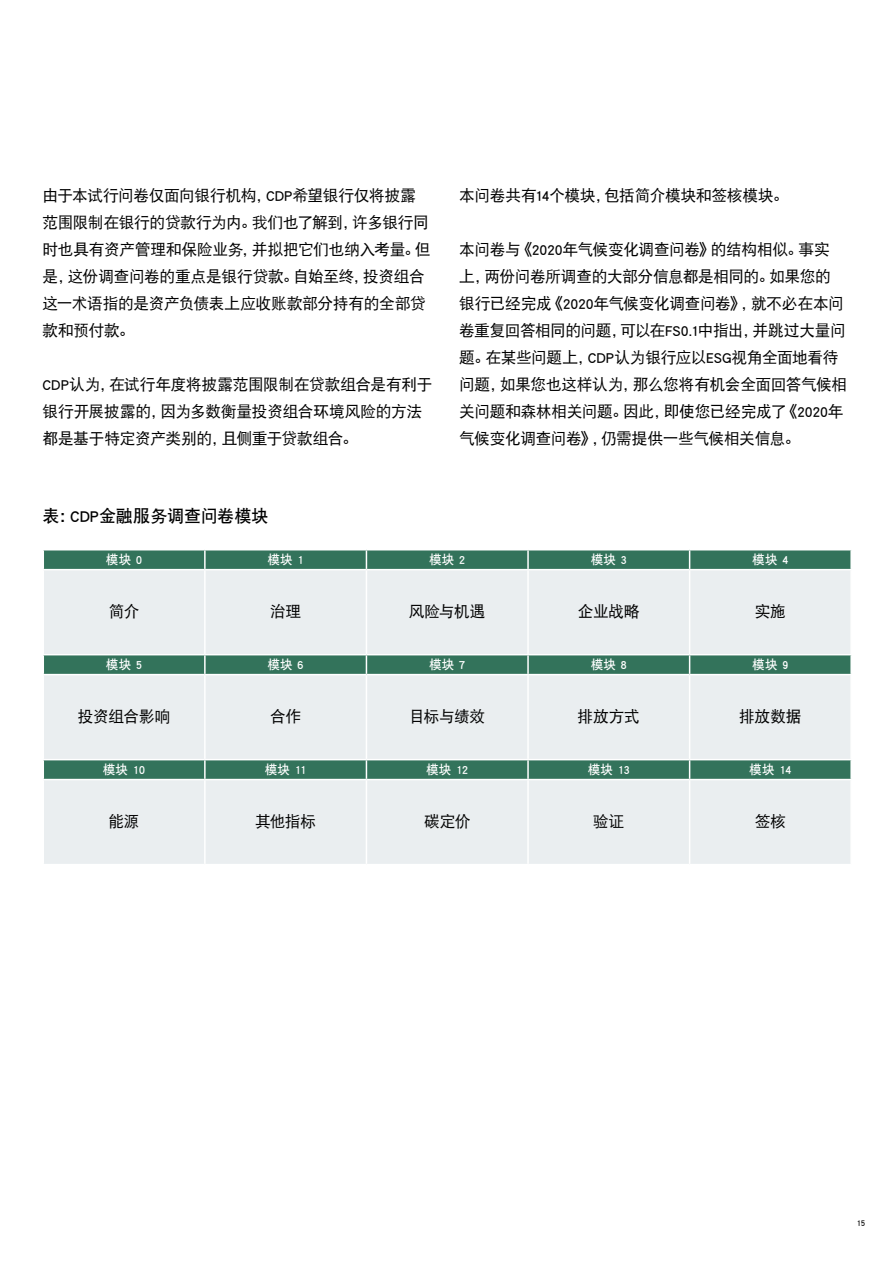
<style>
.page{position:relative;width:893px;height:1263px;background:#fff}
.page>*{position:absolute;margin:0;border:0;box-sizing:border-box;transform-origin:0 0}
.t1{font:17.25px "DFP Hei W7 G Bpc EUC H";letter-spacing:-.01em;color:#000}
.t2{font:15.75px/27px "DFP Hei W5 G Bpc EUC H";letter-spacing:-.025em;color:#000}
.t3{font:12.75px "DFP Hei W7 G Bpc EUC H";letter-spacing:.005em;color:#fff}
.t4{font:9px "DFP Hei W5 G Bpc EUC H";color:#000}
</style>
<div class="page">
<svg style="left:44px;top:550px;width:806px;height:19px;background:#397760"></svg>
<svg style="left:44px;top:570px;width:806px;height:294px;background:#dde5e5"></svg>
<svg style="left:204px;top:550px;width:2px;height:19px"></svg>
<svg style="left:366px;top:550px;width:1px;height:19px"></svg>
<svg style="left:527px;top:550px;width:2px;height:19px"></svg>
<svg style="left:689px;top:550px;width:1px;height:19px"></svg>
<svg style="left:850px;top:550px;width:2px;height:19px"></svg>
<hr style="left:204px;top:570px;width:2px;height:84px;background:#fff">
<hr style="left:366px;top:570px;width:1px;height:84px;background:#fff">
<hr style="left:527px;top:570px;width:2px;height:84px;background:#fff">
<hr style="left:689px;top:570px;width:1px;height:84px;background:#fff">
<hr style="left:43px;top:654px;width:162px;height:1px;background:#fff">
<hr style="left:205px;top:654px;width:161px;height:1px;background:#fff">
<hr style="left:366px;top:654px;width:162px;height:1px;background:#fff">
<hr style="left:528px;top:654px;width:162px;height:1px;background:#fff">
<hr style="left:690px;top:654px;width:162px;height:1px;background:#fff">
<svg style="left:43px;top:655px;width:809px;height:19px;background:#3b7861"></svg>
<hr style="left:43px;top:674px;width:162px;height:1px;background:#fff">
<hr style="left:205px;top:674px;width:161px;height:1px;background:#fff">
<hr style="left:204px;top:675px;width:2px;height:84px;background:#fff">
<hr style="left:366px;top:674px;width:162px;height:1px;background:#fff">
<hr style="left:366px;top:675px;width:1px;height:84px;background:#fff">
<hr style="left:528px;top:674px;width:162px;height:1px;background:#fff">
<hr style="left:527px;top:675px;width:2px;height:84px;background:#fff">
<hr style="left:690px;top:674px;width:162px;height:1px;background:#fff">
<hr style="left:689px;top:675px;width:1px;height:84px;background:#fff">
<hr style="left:43px;top:759px;width:162px;height:1px;background:#fff">
<hr style="left:205px;top:759px;width:161px;height:1px;background:#fff">
<svg style="left:204px;top:760px;width:2px;height:19px"></svg>
<hr style="left:366px;top:759px;width:162px;height:1px;background:#fff">
<svg style="left:366px;top:760px;width:1px;height:19px"></svg>
<hr style="left:528px;top:759px;width:162px;height:1px;background:#fff">
<svg style="left:527px;top:760px;width:2px;height:19px"></svg>
<hr style="left:690px;top:759px;width:162px;height:1px;background:#fff">
<svg style="left:689px;top:760px;width:1px;height:19px"></svg>
<svg style="left:850px;top:760px;width:2px;height:19px"></svg>
<hr style="left:43px;top:779px;width:162px;height:1px;background:#fff">
<hr style="left:205px;top:779px;width:161px;height:1px;background:#fff">
<hr style="left:204px;top:780px;width:2px;height:84px;background:#fff">
<hr style="left:366px;top:779px;width:162px;height:1px;background:#fff">
<hr style="left:366px;top:780px;width:1px;height:84px;background:#fff">
<hr style="left:528px;top:779px;width:162px;height:1px;background:#fff">
<hr style="left:527px;top:780px;width:2px;height:84px;background:#fff">
<hr style="left:690px;top:779px;width:162px;height:1px;background:#fff">
<hr style="left:689px;top:780px;width:1px;height:84px;background:#fff">
<p class="t2" style="left:43px;top:182px;width:390px">由于本试行问卷仅面向银行机构，CDP希望银行仅将披露范围限制在银行的贷款行为内。我们也了解到，许多银行同时也具有资产管理和保险业务，并拟把它们也纳入考量。但是，这份调查问卷的重点是银行贷款。自始至终，投资组合这一术语指的是资产负债表上应收账款部分持有的全部贷款和预付款。</p>
<p class="t2" style="left:43px;top:371px;width:392px">CDP认为，在试行年度将披露范围限制在贷款组合是有利于银行开展披露的，因为多数衡量投资组合环境风险的方法都是基于特定资产类别的，且侧重于贷款组合。</p>
<p class="t1" style="left:43px;top:507px;width:228px">表：CDP金融服务调查问卷模块</p>
<p class="t2" style="left:459px;top:182px;width:331px">本问卷共有14个模块，包括简介模块和签核模块。</p>
<p class="t2" style="left:459px;top:236px;width:390px">本问卷与《2020年气候变化调查问卷》的结构相似。事实上，两份问卷所调查的大部分信息都是相同的。如果您的银行已经完成《2020年气候变化调查问卷》，就不必在本问卷重复回答相同的问题，可以在FS0.1中指出，并跳过大量问题。在某些问题上，CDP认为银行应以ESG视角全面地看待问题，如果您也这样认为，那么您将有机会全面回答气候相关问题和森林相关问题。因此，即使您已经完成了《2020年气候变化调查问卷》，仍需提供一些气候相关信息。</p>
<p class="t3" style="left:106px;top:553px;width:38px">模块 0</p>
<p class="t3" style="left:267px;top:553px;width:38px">模块 1</p>
<p class="t3" style="left:429px;top:553px;width:38px">模块 2</p>
<p class="t3" style="left:591px;top:553px;width:38px">模块 3</p>
<p class="t3" style="left:752px;top:553px;width:38px">模块 4</p>
<p class="t2" style="left:109px;top:598px;width:32px">简介</p>
<p class="t2" style="left:270px;top:598px;width:33px">治理</p>
<p class="t2" style="left:409px;top:598px;width:78px">风险与机遇</p>
<p class="t2" style="left:578px;top:598px;width:63px">企业战略</p>
<p class="t2" style="left:755px;top:598px;width:33px">实施</p>
<p class="t3" style="left:106px;top:658px;width:38px">模块 5</p>
<p class="t3" style="left:267px;top:658px;width:38px">模块 6</p>
<p class="t3" style="left:429px;top:658px;width:38px">模块 7</p>
<p class="t3" style="left:591px;top:658px;width:38px">模块 8</p>
<p class="t3" style="left:752px;top:658px;width:38px">模块 9</p>
<p class="t2" style="left:78px;top:703px;width:94px">投资组合影响</p>
<p class="t2" style="left:270px;top:703px;width:32px">合作</p>
<p class="t2" style="left:409px;top:703px;width:77px">目标与绩效</p>
<p class="t2" style="left:578px;top:703px;width:64px">排放方式</p>
<p class="t2" style="left:739px;top:703px;width:64px">排放数据</p>
<p class="t3" style="left:103px;top:762px;width:44px">模块 10</p>
<p class="t3" style="left:265px;top:762px;width:43px">模块 11</p>
<p class="t3" style="left:426px;top:762px;width:44px">模块 12</p>
<p class="t3" style="left:588px;top:762px;width:44px">模块 13</p>
<p class="t3" style="left:749px;top:762px;width:44px">模块 14</p>
<p class="t2" style="left:108px;top:808px;width:33px">能源</p>
<p class="t2" style="left:255px;top:808px;width:63px">其他指标</p>
<p class="t2" style="left:424px;top:808px;width:48px">碳定价</p>
<p class="t2" style="left:593px;top:808px;width:33px">验证</p>
<p class="t2" style="left:755px;top:808px;width:33px">签核</p>
<p class="t4" style="left:856px;top:1218px;width:10px">15</p>
</div>
